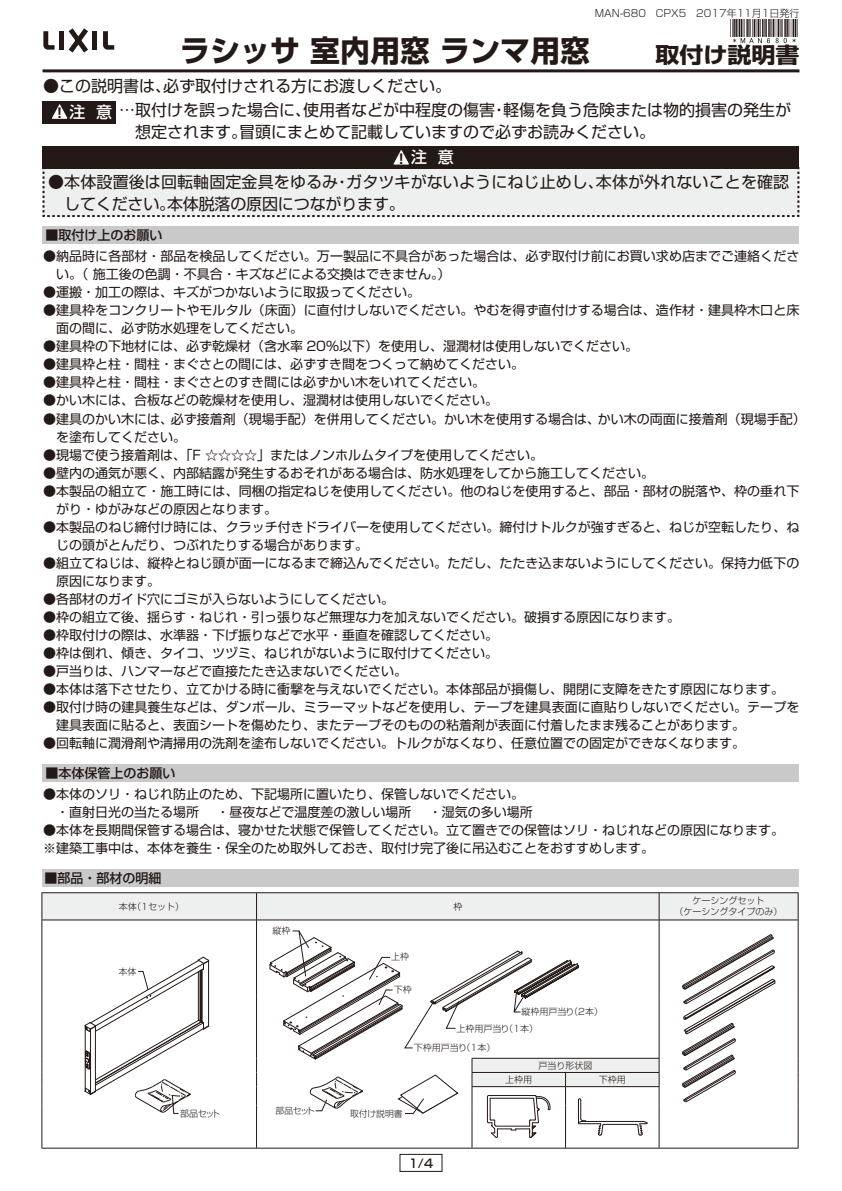
<style>
.page{position:relative;width:842px;height:1191px;background:#fff}
.page>*{position:absolute;margin:0;border:0;box-sizing:border-box;transform-origin:0 0}
.t1{font:30px "Shin Go Pro Bold 90 pv RKSJ H";color:#231916}
.t2{font:21.6px "Shin Go Pro Bold 90 pv RKSJ H";color:#231916;scale:1.11 1}
.t3{font:16px/22px "Shin Go Pro Regular 90 pv RKSJ H";color:#231916}
.t4{font:16px "Shin Go Pro Medium 90 pv RKSJ H";color:#fff}
.t5{font:13px/18px "Shin Go Pro Regular 90 pv RKSJ H";color:#231916}
.t6{font:13px "Shin Go Pro Medium 90 pv RKSJ H";color:#231916}
.t7{font:12px "Shin Go Pro Medium 90 pv RKSJ H";color:#231916}
.t8{font:10px "Shin Go Pro Light 90 pv RKSJ H";color:#231916}
.t9{font:9px/11px "Shin Go Pro Light 90 pv RKSJ H";color:#231916;text-align:center}
.t10{font:8.8px "Shin Go Pro Light 90 pv RKSJ H";letter-spacing:-.02em;color:#231916}
.s1{font-family:"Shin Go Pro Medium 90 pv RKSJ H";color:#fff}
.s2{font-family:"Shin Go Pro Bold 90 pv RKSJ H";font-size:13.4px;color:#231916}
</style>
<div class="page">
<hr style="left:43px;top:69px;width:756px;height:3px;background:#231916">
<svg style="left:43px;top:893px;width:755px;height:193px"></svg>
<svg style="left:256px;top:893px;width:1px;height:26px"></svg>
<svg style="left:659px;top:893px;width:1px;height:26px"></svg>
<hr style="left:42px;top:919px;width:430px;height:1px;background:#231916">
<hr style="left:256px;top:920px;width:1px;height:76px;background:#231916">
<hr style="left:472px;top:919px;width:187px;height:1px;background:#231916">
<hr style="left:256px;top:996px;width:1px;height:62px;background:#231916">
<svg style="left:256px;top:1058px;width:1px;height:47px"></svg>
<hr style="left:256px;top:1105px;width:1px;height:42px;background:#231916">
<hr style="left:659px;top:919px;width:139px;height:1px;background:#231916">
<hr style="left:659px;top:920px;width:1px;height:76px;background:#231916">
<hr style="left:659px;top:996px;width:1px;height:62px;background:#231916">
<svg style="left:659px;top:1058px;width:1px;height:47px"></svg>
<hr style="left:472px;top:1105px;width:1px;height:42px;background:#231916">
<hr style="left:565px;top:1105px;width:1px;height:42px;background:#231916">
<hr style="left:659px;top:1105px;width:1px;height:42px;background:#231916">
<hr style="left:42px;top:892px;width:215px;height:1px;background:#231916">
<svg style="left:42px;top:893px;width:1px;height:27px"></svg>
<hr style="left:257px;top:892px;width:541px;height:1px;background:#231916">
<svg style="left:798px;top:893px;width:1px;height:27px"></svg>
<hr style="left:42px;top:920px;width:1px;height:76px;background:#231916">
<hr style="left:798px;top:920px;width:1px;height:76px;background:#231916">
<hr style="left:42px;top:996px;width:1px;height:62px;background:#231916">
<hr style="left:798px;top:996px;width:1px;height:62px;background:#231916">
<svg style="left:42px;top:1058px;width:1px;height:47px"></svg>
<svg style="left:798px;top:1058px;width:1px;height:47px"></svg>
<hr style="left:42px;top:1105px;width:1px;height:42px;background:#231916">
<hr style="left:798px;top:1105px;width:1px;height:42px;background:#231916">
<hr style="left:42px;top:1147px;width:756px;height:1px;background:#231916">
<hr style="left:472px;top:1058px;width:187px;height:1px;background:#231916">
<hr style="left:472px;top:1072px;width:187px;height:1px;background:#231916">
<hr style="left:472px;top:1086px;width:187px;height:1px;background:#231916">
<div style="left:43px;top:227px;width:756px;height:17px;background:#c9c9ca"></div>
<div style="left:43px;top:764px;width:756px;height:17px;background:#c9c9ca"></div>
<svg style="left:730px;top:19px;width:67px;height:24px"></svg>
<div style="left:400px;top:1154px;width:42px;height:17px;border:1px solid #231916"></div>
<div style="left:42px;top:869px;width:756px;height:17px;background:#c9c9ca"></div>
<svg style="left:84px;top:956px;width:126px;height:157px"></svg>
<hr style="left:200px;top:970px;width:1px;height:51px;background:#231916">
<hr style="left:201px;top:970px;width:1px;height:51px;background:#231916">
<svg style="left:682px;top:933px;width:94px;height:169px"></svg>
<div style="left:43px;top:101px;width:73px;height:22px;background:#231916"></div>
<svg style="left:52px;top:104px;width:15px;height:15px"></svg>
<div style="left:43px;top:146px;width:756px;height:23px;background:#231916"></div>
<svg style="left:42px;top:150px;width:758px;height:68px"></svg>
<svg style="left:43px;top:31px;width:12px;height:19px"></svg>
<svg style="left:103px;top:31px;width:11px;height:19px"></svg>
<div style="left:59px;top:31px;width:5px;height:19px;background:#231916"></div>
<div style="left:92px;top:31px;width:5px;height:19px;background:#231916"></div>
<svg style="left:69px;top:28px;width:19px;height:25px"></svg>
<svg style="left:269px;top:930px;width:379px;height:208px"></svg>
<p class="t8" style="left:595px;top:10px;width:206px">MAN-680　CPX5　2017年11月1日発行</p>
<h1 class="t1" style="left:180px;top:40px;width:411px">ラシッサ 室内用窓 ランマ用窓</h1>
<p class="t3" style="left:43px;top:77px;width:409px">●この説明書は、必ず取付けされる方にお渡しください。</p>
<h2 class="t2" style="left:655px;top:47px;width:131px">取付け説明書</h2>
<p class="t3" style="left:135px;top:101px;width:657px;text-indent:-78px"><sub>!</sub> <span class="s1">注 意</span> …取付けを誤った場合に、使用者などが中程度の傷害・軽傷を負う危険または物的損害の発生が想定されます。冒頭にまとめて記載していますので必ずお読みください。</p>
<p class="t3" style="left:64px;top:173px;width:726px;text-indent:-16px">●本体設置後は回転軸固定金具をゆるみ・ガタツキがないようにねじ止めし、本体が外れないことを確認してください。本体脱落の原因につながります。</p>
<p class="t4" style="left:399px;top:151px;width:57px"><span class="s2">!</span> 注 意</p>
<p class="t6" style="left:45px;top:230px;width:119px">■取付け上のお願い</p>
<p class="t5" style="left:56px;top:249px;width:745px;text-indent:-13px">●納品時に各部材・部品を検品してください。万一製品に不具合があった場合は、必ず取付け前にお買い求め店までご連絡ください。（ 施工後の色調・不具合・キズなどによる交換はできません。）</p>
<p class="t5" style="left:43px;top:285px;width:379px">●運搬・加工の際は、キズがつかないように取扱ってください。</p>
<p class="t5" style="left:56px;top:303px;width:745px;text-indent:-13px">●建具枠をコンクリートやモルタル（床面）に直付けしないでください。やむを得ず直付けする場合は、造作材・建具枠木口と床面の間に、必ず防水処理をしてください。</p>
<p class="t5" style="left:43px;top:339px;width:596px">●建具枠の下地材には、必ず乾燥材（含水率 20％以下）を使用し、湿潤材は使用しないでください。</p>
<p class="t5" style="left:43px;top:357px;width:483px">●建具枠と柱・間柱・まぐさとの間には、必ずすき間をつくって納めてください。</p>
<p class="t5" style="left:43px;top:375px;width:444px">●建具枠と柱・間柱・まぐさとのすき間には必ずかい木をいれてください。</p>
<p class="t5" style="left:43px;top:393px;width:457px">●かい木には、合板などの乾燥材を使用し、湿潤材は使用しないでください。</p>
<p class="t5" style="left:56px;top:411px;width:751px;text-indent:-13px">●建具のかい木には、必ず接着剤（現場手配）を併用してください。かい木を使用する場合は、かい木の両面に接着剤（現場手配）を塗布してください。</p>
<p class="t5" style="left:43px;top:447px;width:502px">●現場で使う接着剤は、「F ☆☆☆☆」またはノンホルムタイプを使用してください。</p>
<p class="t5" style="left:43px;top:465px;width:613px">●壁内の通気が悪く、内部結露が発生するおそれがある場合は、防水処理をしてから施工してください。</p>
<p class="t5" style="left:56px;top:483px;width:745px;text-indent:-13px">●本製品の組立て・施工時には、同梱の指定ねじを使用してください。他のねじを使用すると、部品・部材の脱落や、枠の垂れ下がり・ゆがみなどの原因となります。</p>
<p class="t5" style="left:56px;top:519px;width:745px;text-indent:-13px">●本製品のねじ締付け時には、クラッチ付きドライバーを使用してください。締付けトルクが強すぎると、ねじが空転したり、ねじの頭がとんだり、つぶれたりする場合があります。</p>
<p class="t5" style="left:56px;top:555px;width:745px;text-indent:-13px">●組立てねじは、縦枠とねじ頭が面一になるまで締込んでください。ただし、たたき込まないようにしてください。保持力低下の原因になります。</p>
<p class="t5" style="left:43px;top:591px;width:353px">●各部材のガイド穴にゴミが入らないようにしてください。</p>
<p class="t5" style="left:43px;top:609px;width:639px">●枠の組立て後、揺らす・ねじれ・引っ張りなど無理な力を加えないでください。破損する原因になります。</p>
<p class="t5" style="left:43px;top:627px;width:457px">●枠取付けの際は、水準器・下げ振りなどで水平・垂直を確認してください。</p>
<p class="t5" style="left:43px;top:645px;width:457px">●枠は倒れ、傾き、タイコ、ツヅミ、ねじれがないように取付けてください。</p>
<p class="t5" style="left:43px;top:663px;width:366px">●戸当りは、ハンマーなどで直接たたき込まないでください。</p>
<p class="t5" style="left:43px;top:681px;width:743px">●本体は落下させたり、立てかける時に衝撃を与えないでください。本体部品が損傷し、開閉に支障をきたす原因になります。</p>
<p class="t5" style="left:56px;top:699px;width:745px;text-indent:-13px">●取付け時の建具養生などは、ダンボール、ミラーマットなどを使用し、テープを建具表面に直貼りしないでください。テープを建具表面に貼ると、表面シートを傷めたり、またテープそのものの粘着剤が表面に付着したまま残ることがあります。</p>
<p class="t5" style="left:43px;top:735px;width:704px">●回転軸に潤滑剤や清掃用の洗剤を塗布しないでください。トルクがなくなり、任意位置での固定ができなくなります。</p>
<p class="t5" style="left:43px;top:786px;width:491px">●本体のソリ・ねじれ防止のため、下記場所に置いたり、保管しないでください。　・直射日光の当たる場所 　・昼夜などで温度差の激しい場所 　・湿気の多い場所</p>
<p class="t5" style="left:43px;top:822px;width:743px">●本体を長期間保管する場合は、寝かせた状態で保管してください。立て置きでの保管はソリ・ねじれなどの原因になります。※建築工事中は、本体を養生・保全のため取外しておき、取付け完了後に吊込むことをおすすめします。</p>
<p class="t6" style="left:45px;top:768px;width:132px">■本体保管上のお願い</p>
<p class="t6" style="left:44px;top:872px;width:119px">■部品・部材の明細</p>
<p class="t9" style="left:119px;top:902px;width:67px">本体（1セット）</p>
<p class="t9" style="left:453px;top:902px;width:10px">枠</p>
<p class="t9" style="left:675px;top:896px;width:109px">ケーシングセット<br>（ケーシングタイプのみ）</p>
<p class="t9" style="left:119px;top:967px;width:19px">本体</p>
<p class="t9" style="left:180px;top:1109px;width:42px">部品セット</p>
<p class="t9" style="left:272px;top:926px;width:19px">縦枠</p>
<p class="t9" style="left:391px;top:952px;width:19px">上枠</p>
<p class="t9" style="left:394px;top:985px;width:19px">下枠</p>
<p class="t9" style="left:521px;top:1007px;width:83px">縦枠用戸当り（2本）</p>
<p class="t9" style="left:456px;top:1024px;width:83px">上枠用戸当り（1本）</p>
<p class="t9" style="left:414px;top:1043px;width:83px">下枠用戸当り（1本）</p>
<p class="t9" style="left:538px;top:1061px;width:55px">戸当り形状図</p>
<p class="t9" style="left:505px;top:1075px;width:28px">上枠用</p>
<p class="t9" style="left:599px;top:1075px;width:28px">下枠用</p>
<p class="t10" style="left:276px;top:1107px;width:41px">部品セット</p>
<p class="t10" style="left:350px;top:1110px;width:54px">取付け説明書</p>
<p class="t7" style="left:409px;top:1158px;width:26px">1/4</p>
</div>
